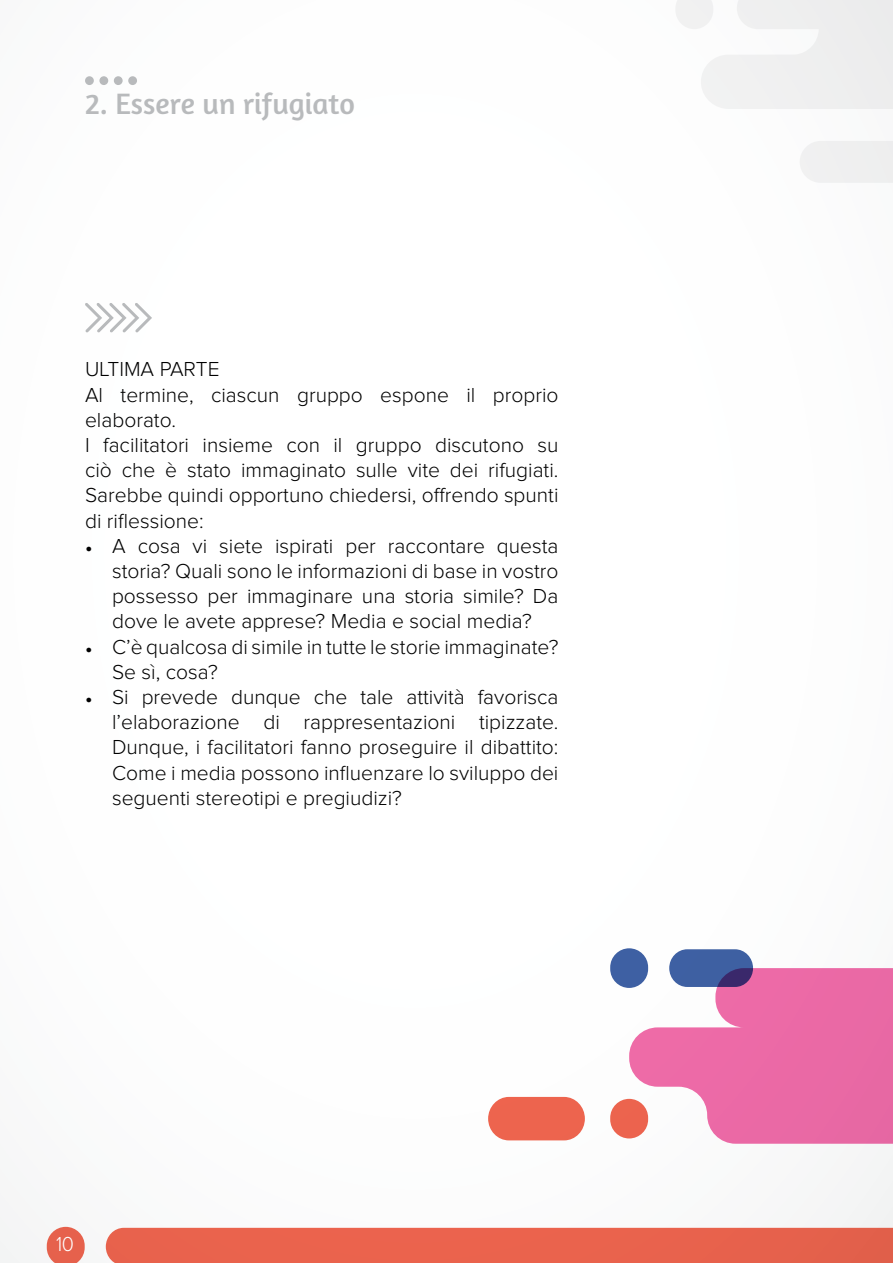
<style>
.page{position:relative;width:893px;height:1263px;background:#fff}
.page>*{position:absolute;margin:0;border:0;box-sizing:border-box;transform-origin:0 0}
.t1{font:30px "Amaranth";color:#b8babc}
.t2{font:300 21px/25.2px "Proxima Nova";color:#000}
.t3{font:300 21px "Proxima Nova";color:#fff;scale:.95 1}
.s1{font-family:"Lucida Grande";font-weight:400;font-size:13.5px}
</style>
<div class="page">
<svg style="left:47px;top:1227px;width:38px;height:36px"></svg>
<div style="left:106px;top:1228px;width:787px;height:35px;background:#e9634d"></div>
<svg style="left:676px;top:0;width:217px;height:183px"></svg>
<div style="left:488px;top:1097px;width:97px;height:43px;background:#ef654f;border-radius:21px"></div>
<div style="left:85px;top:76px;width:9px;height:9px;background:#b8babc;border-radius:50%"></div>
<div style="left:99px;top:76px;width:9px;height:9px;background:#b8babc;border-radius:50%"></div>
<div style="left:114px;top:76px;width:9px;height:9px;background:#b8babc;border-radius:50%"></div>
<div style="left:128px;top:76px;width:9px;height:9px;background:#b8babc;border-radius:50%"></div>
<svg style="left:85px;top:303px;width:67px;height:30px"></svg>
<svg style="left:629px;top:968px;width:264px;height:176px;fill:#eb69a6"></svg>
<div style="left:610px;top:948px;width:38px;height:40px;background:#3f61a4;border-radius:19px"></div>
<div style="left:610px;top:1099px;width:38px;height:39px;background:#ef654f;border-radius:19px"></div>
<svg style="left:669px;top:949px;width:84px;height:38px;background:#40599a"></svg>
<h1 class="t1" style="left:85px;top:86px;width:271px">2. Essere un rifugiato</h1>
<p class="t2" style="left:85px;top:358px;width:475px">UltimA PARTE<br>Al termine, ciascun gruppo espone il proprio elaborato.<br>I facilitatori insieme con il gruppo discutono su ciò che è stato immaginato sulle vite dei rifugiati.<br>Sarebbe quindi opportuno chiedersi, offrendo spunti di riflessione:</p>
<p class="t2" style="left:112px;top:534px;width:448px;text-align:justify;text-indent:-27px"><span class="s1">•</span> A cosa vi siete ispirati per raccontare questa storia? Quali sono le informazioni di base in vostro possesso per immaginare una storia simile? Da dove le avete apprese? Media e social media?</p>
<p class="t2" style="left:112px;top:635px;width:448px;text-indent:-27px"><span class="s1">•</span> C’è qualcosa di simile in tutte le storie immaginate?<br>Se sì, cosa?</p>
<p class="t2" style="left:112px;top:685px;width:448px;text-align:justify;text-indent:-27px"><span class="s1">•</span> Si prevede dunque che tale attività favorisca l’elaborazione di rappresentazioni tipizzate.<br>Dunque, i facilitatori fanno proseguire il dibattito:<br>Come i media possono influenzare lo sviluppo dei seguenti stereotipi e pregiudizi?</p>
<p class="t3" style="left:56px;top:1234px;width:20px">10</p>
</div>
